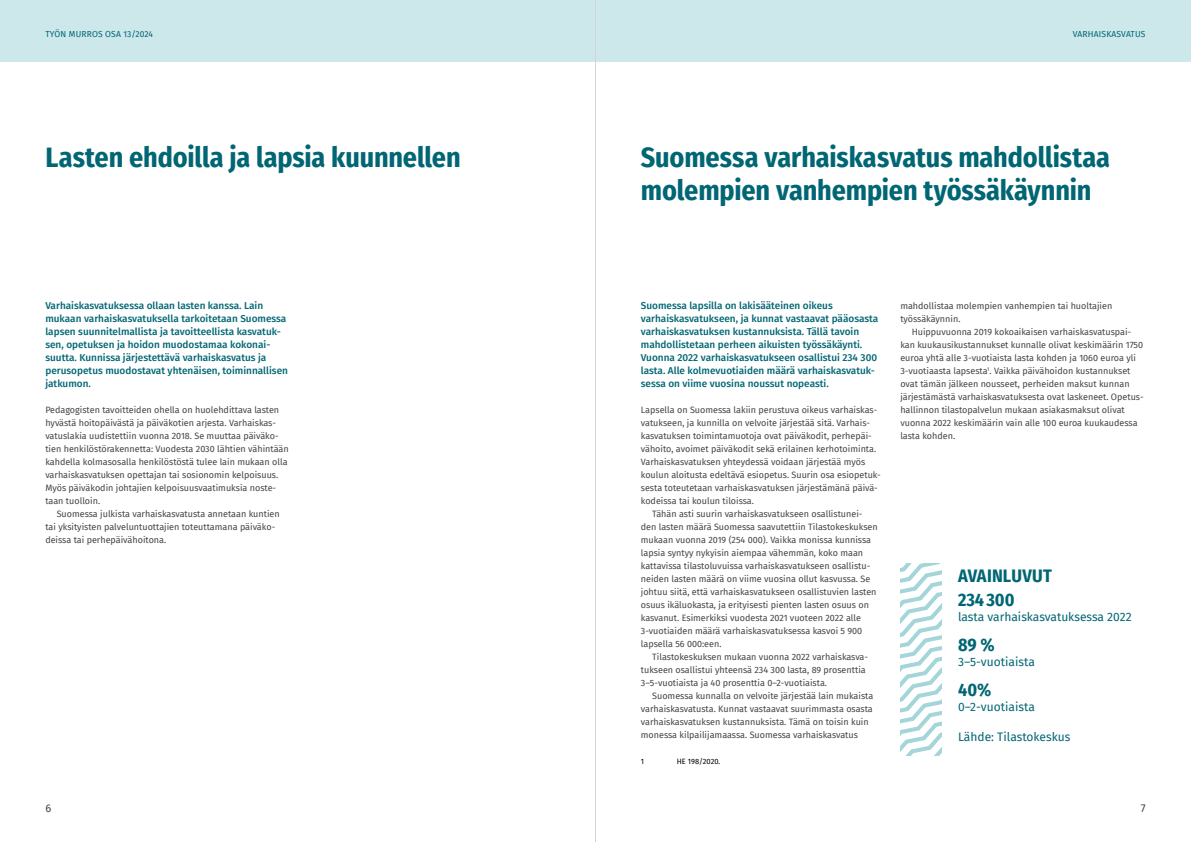
<style>
.page{position:relative;width:1191px;height:842px;background:#fff}
.page>*{position:absolute;margin:0;border:0;box-sizing:border-box;transform-origin:0 0}
.Otsikko_H1{font:700 28px/33px "Fira Sans Condensed";letter-spacing:-.005em;color:#006674}
.t1{font:700 18px/23.5px "Fira Sans Condensed";letter-spacing:.005em;color:#006674}
.t2{font:12px "Fira Sans";color:#006674}
.t3{font:11px "Fira Sans";color:#444}
.Ingressi{font:500 10px/13px "Fira Sans";color:#006674}
.Leipis_sisennetty{font:9px/13px "Fira Sans";color:#444}
.Leipis_eka{font:9px/13px "Fira Sans";color:#444}
.t4{font:8.5px "Fira Sans";letter-spacing:.02em;color:#006674}
.Peruskappale_alaviitteet{font:7.5px "Fira Sans";color:#000}
</style>
<div class="page">
<div style="left:0;top:0;width:595px;height:62px;background:#cce8ea"></div>
<div style="left:595px;top:0;width:596px;height:62px;background:#cce8ea"></div>
<svg style="left:900px;top:564px;width:41px;height:191px"></svg>
<hr style="left:595px;top:0;width:1px;height:842px;background:#d4d4d4">
<p class="t4" style="left:45px;top:28px;width:109px">TYÖN MURROS OSA 13/2024</p>
<p class="t4" style="left:1072px;top:28px;width:74px">VARHAISKASVATUS</p>
<h1 class="Otsikko_H1" style="left:45px;top:138px;width:417px">Lasten ehdoilla ja lapsia kuunnellen</h1>
<p class="Ingressi" style="left:45px;top:299px;width:244px">Varhaiskasvatuksessa ollaan lasten kanssa. Lain mukaan varhaiskasvatuksella tarkoitetaan Suomessa lapsen suunnitelmallista ja tavoitteellista kasvatuk&shy;sen, opetuksen ja hoidon muodostamaa kokonai&shy;suutta. Kunnissa järjestettävä varhaiskasvatus ja perusopetus muodostavat yhtenäisen, toiminnallisen jatkumon.</p>
<p class="Leipis_eka" style="left:45px;top:403px;width:245px">Pedagogisten tavoitteiden ohella on huolehdittava lasten hyvästä hoitopäivästä ja päiväkotien arjesta. Varhaiskas&shy;vatuslakia uudistettiin vuonna 2018. Se muuttaa päiväko&shy;tien henkilöstörakennetta: Vuodesta 2030 lähtien vähintään kahdella kolmasosalla henkilöstöstä tulee lain mukaan olla varhaiskasvatuksen opettajan tai sosionomin kelpoisuus.<br>Myös päiväkodin johtajien kelpoisuusvaatimuksia noste&shy;taan tuolloin.</p>
<p class="Leipis_sisennetty" style="left:45px;top:507px;width:236px;text-indent:11px">Suomessa julkista varhaiskasvatusta annetaan kuntien tai yksityisten palveluntuottajien toteuttamana päiväko&shy;deissa tai perhepäivähoitona.</p>
<h1 class="Otsikko_H1" style="left:641px;top:138px;width:471px">Suomessa varhaiskasvatus mahdollistaa molempien vanhempien työssäkäynnin</h1>
<p class="Ingressi" style="left:641px;top:299px;width:239px">Suomessa lapsilla on lakisääteinen oikeus varhaiskasvatukseen, ja kunnat vastaavat pääosasta varhaiskasvatuksen kustannuksista. Tällä tavoin mahdollistetaan perheen aikuisten työssäkäynti.<br>Vuonna 2022 varhaiskasvatukseen osallistui 234 300 lasta. Alle kolmevuotiaiden määrä varhaiskasvatuk&shy;sessa on viime vuosina noussut nopeasti.</p>
<p class="Leipis_eka" style="left:641px;top:403px;width:241px">Lapsella on Suomessa lakiin perustuva oikeus varhaiskas&shy;vatukseen, ja kunnilla on velvoite järjestää sitä. Varhais&shy;kasvatuksen toimintamuotoja ovat päiväkodit, perhepäi&shy;vähoito, avoimet päiväkodit sekä erilainen kerhotoiminta.<br>Varhaiskasvatuksen yhteydessä voidaan järjestää myös koulun aloitusta edeltävä esiopetus. Suurin osa esiopetuk&shy;sesta toteutetaan varhaiskasvatuksen järjestämänä päivä&shy;kodeissa tai koulun tiloissa.</p>
<p class="Leipis_sisennetty" style="left:641px;top:507px;width:238px;text-indent:11px">Tähän asti suurin varhaiskasvatukseen osallistunei&shy;den lasten määrä Suomessa saavutettiin Tilastokeskuksen mukaan vuonna 2019 (254 000). Vaikka monissa kunnissa lapsia syntyy nykyisin aiempaa vähemmän, koko maan kattavissa tilastoluvuissa varhaiskasvatukseen osallistu&shy;neiden lasten määrä on viime vuosina ollut kasvussa. Se johtuu siitä, että varhaiskasvatukseen osallistuvien lasten osuus ikäluokasta, ja erityisesti pienten lasten osuus on kasvanut. Esimerkiksi vuodesta 2021 vuoteen 2022 alle 3-vuotiaiden määrä varhaiskasvatuksessa kasvoi 5 900 lapsella 56 000:een.</p>
<p class="Leipis_sisennetty" style="left:641px;top:650px;width:229px;text-indent:11px">Tilastokeskuksen mukaan vuonna 2022 varhaiskasva&shy;tukseen osallistui yhteensä 234 300 lasta, 89 prosenttia<br>3–5-vuotiaista ja 40 prosenttia 0–2-vuotiaista.</p>
<p class="Leipis_sisennetty" style="left:641px;top:689px;width:234px;text-indent:11px">Suomessa kunnalla on velvoite järjestää lain mukaista varhaiskasvatusta. Kunnat vastaavat suurimmasta osasta varhaiskasvatuksen kustannuksista. Tämä on toisin kuin monessa kilpailijamaassa. Suomessa varhaiskasvatus</p>
<p class="Peruskappale_alaviitteet" style="left:641px;top:756px;width:5px">1</p>
<p class="Peruskappale_alaviitteet" style="left:677px;top:756px;width:45px">HE 198/2020.</p>
<p class="Leipis_sisennetty" style="left:900px;top:299px;width:213px">mahdollistaa molempien vanhempien tai huoltajien työssäkäynnin.</p>
<p class="Leipis_sisennetty" style="left:900px;top:325px;width:245px;text-indent:11px">Huippuvuonna 2019 kokoaikaisen varhaiskasvatuspai&shy;kan kuukausikustannukset kunnalle olivat keskimäärin 1750 euroa yhtä alle 3-vuotiaista lasta kohden ja 1060 euroa yli 3-vuotiaasta lapsesta<sup>1</sup>. Vaikka päivähoidon kustannukset ovat tämän jälkeen nousseet, perheiden maksut kunnan järjestämästä varhaiskasvatuksesta ovat laskeneet. Opetus&shy;hallinnon tilastopalvelun mukaan asiakasmaksut olivat vuonna 2022 keskimäärin vain alle 100 euroa kuukaudessa lasta kohden.</p>
<h2 class="t1" style="left:958px;top:563px;width:95px">AVAINLUVUT<br>234300</h2>
<h3 class="t2" style="left:958px;top:608px;width:175px">lasta varhaiskasvatuksessa 2022</h3>
<h2 class="t1" style="left:958px;top:632px;width:38px">89 %</h2>
<h3 class="t2" style="left:958px;top:653px;width:78px">3–5-vuotiaista</h3>
<h2 class="t1" style="left:958px;top:677px;width:35px">40%</h2>
<h3 class="t2" style="left:958px;top:698px;width:78px">0–2-vuotiaista</h3>
<h3 class="t2" style="left:958px;top:728px;width:114px">Lähde: Tilastokeskus</h3>
<p class="t3" style="left:45px;top:800px;width:7px">6</p>
<p class="t3" style="left:1140px;top:800px;width:6px">7</p>
</div>
